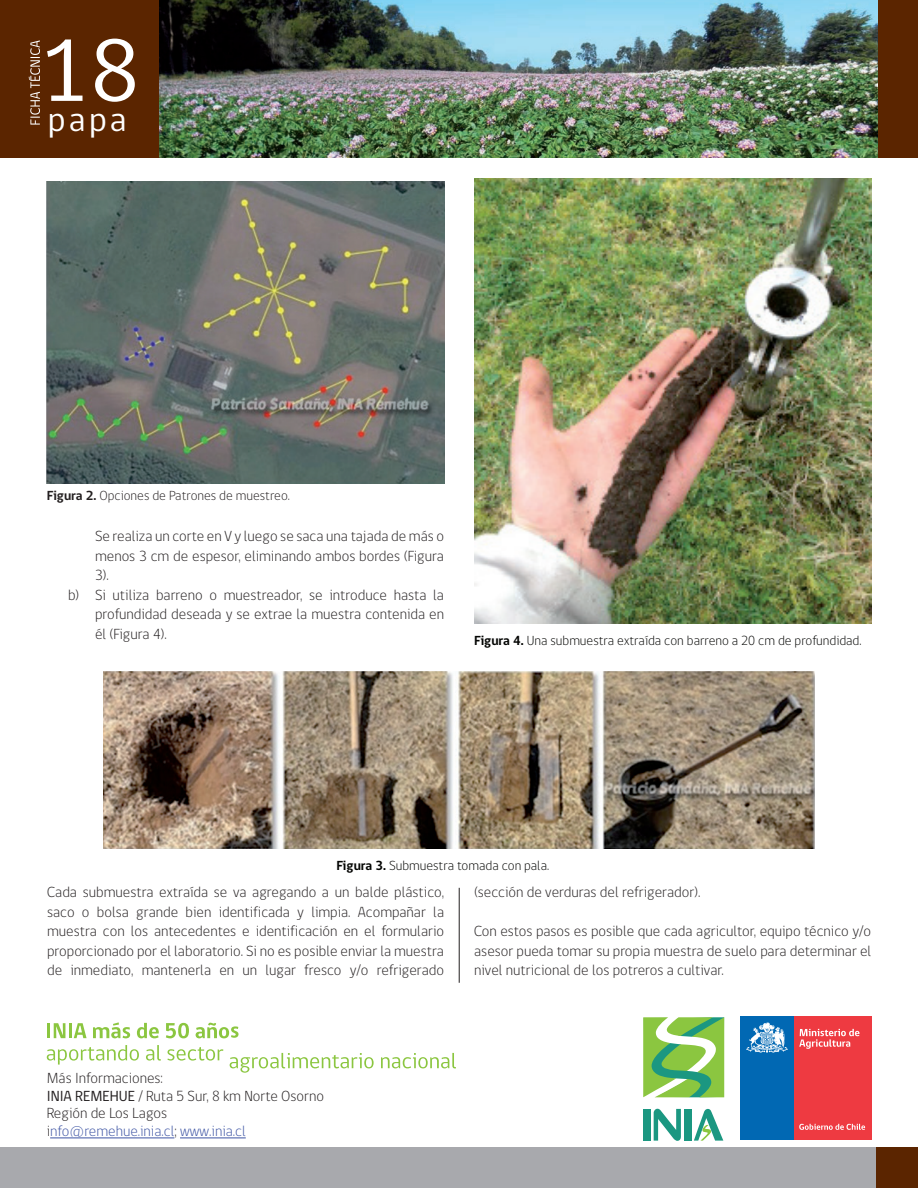
<style>
.page{position:relative;width:918px;height:1188px;background:#fff}
.page>*{position:absolute;margin:0;border:0;box-sizing:border-box;transform-origin:0 0}
.t1{font:90.3px "gob CL";color:#fff;scale:1.04 1}
.t2{font:34.65px "gob CL";color:#fff}
.t3{font:300 15px/19.5px "gob CL";color:#231f20;text-align:justify}
.t4{font:300 13.5px "gob CL";color:#040503}
.t5{font:300 13.5px "gob CL";color:#231f20}
.s1{font-weight:700}
.s2{font-weight:400}
.s3{color:#3d54a4}
</style>
<div class="page">
<div style="left:0;top:0;width:918px;height:158px;background:#5b2500"></div>
<div style="left:876px;top:1148px;width:42px;height:40px;background:#5b2500"></div>
<div style="left:0;top:1148px;width:876px;height:40px;background:#a8a9ad"></div>
<svg style="left:48px;top:1023px;width:17px;height:15px"></svg>
<hr style="left:69px;top:1023px;width:3px;height:15px;background:#8bc640">
<svg style="left:74px;top:1023px;width:13px;height:15px"></svg>
<svg style="left:93px;top:1022px;width:37px;height:16px"></svg>
<svg style="left:137px;top:1023px;width:22px;height:15px"></svg>
<svg style="left:166px;top:1023px;width:23px;height:15px"></svg>
<svg style="left:196px;top:1022px;width:43px;height:16px"></svg>
<svg style="left:47px;top:1045px;width:92px;height:20px"></svg>
<svg style="left:146px;top:1045px;width:15px;height:16px"></svg>
<svg style="left:167px;top:1047px;width:56px;height:14px"></svg>
<svg style="left:230px;top:1053px;width:144px;height:20px"></svg>
<svg style="left:381px;top:1053px;width:75px;height:15px"></svg>
<svg style="left:654px;top:1109px;width:27px;height:32px"></svg>
<div style="left:643px;top:1109px;width:7px;height:32px;background:#1b9781"></div>
<div style="left:684px;top:1109px;width:8px;height:32px;background:#1b9781"></div>
<svg style="left:694px;top:1109px;width:29px;height:32px"></svg>
<svg style="left:643px;top:1017px;width:81px;height:80px"></svg>
<div style="left:740px;top:1017px;width:54px;height:123px;background:#0168b3"></div>
<div style="left:794px;top:1017px;width:77px;height:123px;background:#ee3a41"></div>
<svg style="left:746px;top:1022px;width:42px;height:31px"></svg>
<svg style="left:799px;top:1029px;width:60px;height:20px"></svg>
<svg style="left:799px;top:1124px;width:66px;height:6px"></svg>
<svg style="left:29px;top:40px;width:11px;height:85px"></svg>
<hr style="left:50px;top:1138px;width:124px;height:1px;background:#3d54a4">
<hr style="left:180px;top:1138px;width:66px;height:1px;background:#3d54a4">
<img style="left:160px;top:0;width:718px;height:157px">
<img style="left:47px;top:181px;width:397px;height:302px">
<img style="left:474px;top:179px;width:397px;height:444px">
<img style="left:103px;top:672px;width:712px;height:177px">
<hr style="left:459px;top:888px;width:1px;height:95px;background:#231f20">
<h1 class="t1" style="left:39px;top:9px;width:98px">18</h1>
<h2 class="t2" style="left:48px;top:95px;width:80px">papa</h2>
<p class="t5" style="left:47px;top:486px;width:245px"><span class="s1">Figura 2.</span> Opciones de Patrones de muestreo.</p>
<p class="t3" style="left:95px;top:527px;width:351px">Se realiza un corte en V y luego se saca una tajada de más o</p>
<p class="t3" style="left:95px;top:547px;width:351px">menos 3 cm de espesor, eliminando ambos bordes (Figura</p>
<p class="t3" style="left:95px;top:566px;width:15px">3).</p>
<p class="t3" style="left:68px;top:586px;width:378px">b) Si utiliza barreno o muestreador, se introduce hasta la</p>
<p class="t3" style="left:95px;top:605px;width:351px">profundidad deseada y se extrae la muestra contenida en</p>
<p class="t3" style="left:95px;top:625px;width:73px">él (Figura 4).</p>
<p class="t4" style="left:474px;top:631px;width:389px"><span class="s1">Figura 4.</span> Una submuestra extraída con barreno a 20 cm de profundidad.</p>
<p class="t4" style="left:336px;top:856px;width:214px"><span class="s1">Figura 3.</span> Submuestra tomada con pala.</p>
<p class="t3" style="left:47px;top:883px;width:399px">Cada submuestra extraída se va agregando a un balde plástico, saco o bolsa grande bien identificada y limpia. Acompañar la muestra con los antecedentes e identificación en el formulario proporcionado por el laboratorio. Si no es posible enviar la muestra de inmediato, mantenerla en un lugar fresco y/o refrigerado</p>
<p class="t3" style="left:474px;top:883px;width:228px">(sección de verduras del refrigerador).</p>
<p class="t3" style="left:474px;top:922px;width:399px">Con estos pasos es posible que cada agricultor, equipo técnico y/o asesor pueda tomar su propia muestra de suelo para determinar el nivel nutricional de los potreros a cultivar.</p>
<p class="t3" style="left:47px;top:1070px;width:279px;line-height:17.5px;text-align:left">Más Informaciones:<br><span class="s2">INIA REMEHUE</span> / Ruta 5 Sur, 8 km Norte Osorno<br>Región de Los Lagos<br>i<span class="s3">nfo@remehue.inia.cl</span>; <span class="s3">www.inia.cl</span></p>
</div>
